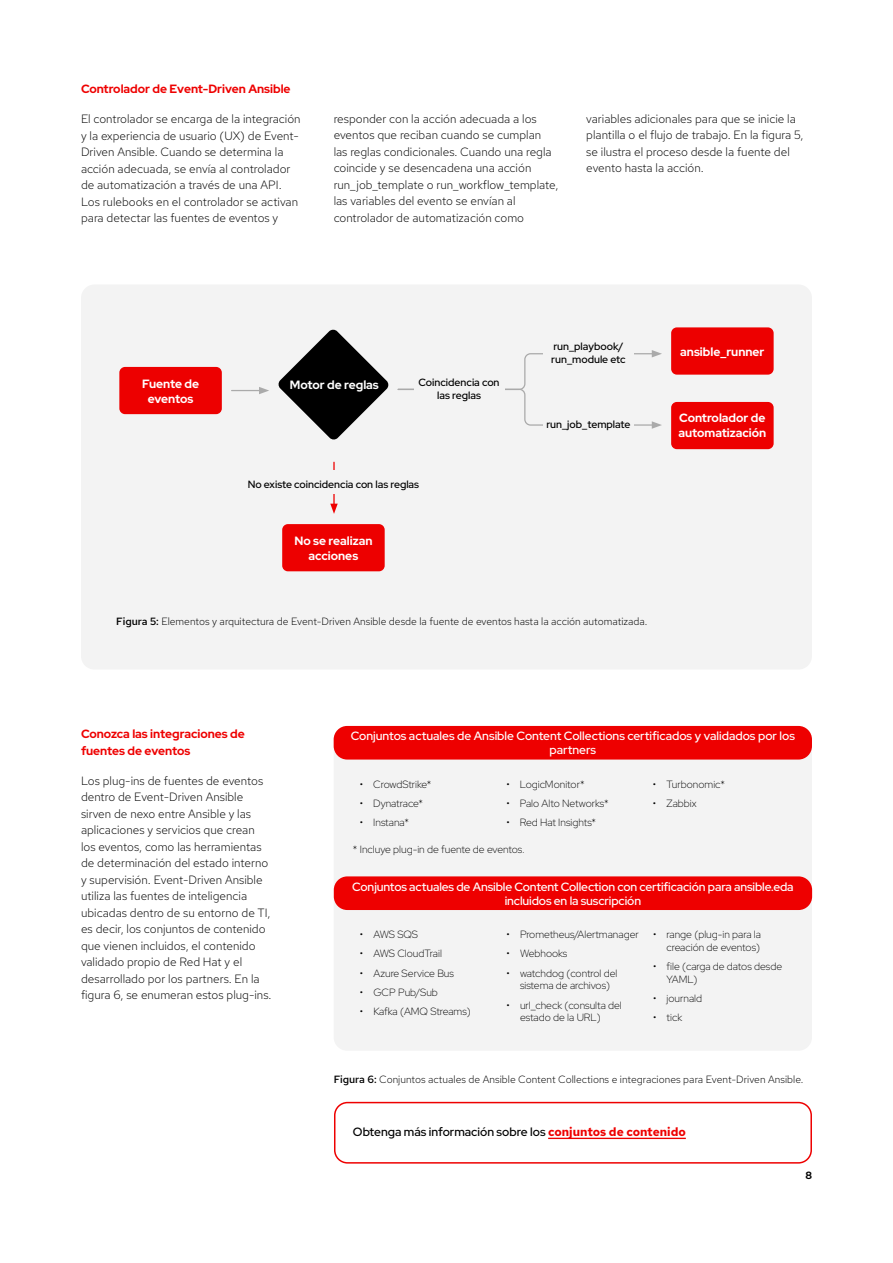
<style>
.page{position:relative;width:893px;height:1263px;background:#fff}
.page>*{position:absolute;margin:0;border:0;box-sizing:border-box;transform-origin:0 0}
.t1{font:300 12px/16.5px "Red Hat Text";color:#000}
.t2{font:500 12px/14.4px "Red Hat Display";letter-spacing:-.01em;color:#fff;text-align:center}
.t3{font:700 12px/14.4px "Red Hat Display";color:#fff;text-align:center}
.t4{font:700 12px/16.5px "Red Hat Display";color:#e00}
.t5{font:500 12px "Red Hat Display";color:#000}
.t6{font:300 10.5px/12.6px "Red Hat Display";color:#000}
.t7{font:300 10.5px "Red Hat Text";color:#000}
.t8{font:500 10.5px/12.6px "Red Hat Display";color:#000}
.t9{font:700 10.5px "Red Hat Display";color:#000}
.s1{font-weight:500}
.s2{font-family:"Red Hat Text";font-weight:700;color:#e00}
.s3{font-weight:700;color:#fff}
</style>
<div class="page">
<div style="left:334px;top:1102px;width:478px;height:61px;border:2px solid #e00;border-radius:13px"></div>
<hr style="left:548px;top:1138px;width:138px;height:1px;background:#e00">
<div style="left:334px;top:726px;width:478px;height:325px;background:#f3f3f3;border-radius:14px"></div>
<div style="left:334px;top:726px;width:478px;height:33px;background:#e00;border-radius:14px"></div>
<div style="left:81px;top:284px;width:731px;height:385px;background:#f3f3f3;border-radius:14px"></div>
<div style="left:671px;top:327px;width:103px;height:48px;background:#ed0000;border-radius:6px"></div>
<div style="left:671px;top:402px;width:103px;height:47px;background:#ed0000;border-radius:6px"></div>
<div style="left:119px;top:367px;width:103px;height:47px;background:#ed0000;border-radius:6px"></div>
<div style="left:282px;top:524px;width:103px;height:47px;background:#ed0000;border-radius:6px"></div>
<svg style="left:278px;top:329px;width:111px;height:111px"></svg>
<svg style="left:232px;top:387px;width:37px;height:7px"></svg>
<hr style="left:333px;top:462px;width:2px;height:44px;background:#e00">
<svg style="left:330px;top:504px;width:8px;height:10px"></svg>
<div style="left:240px;top:471px;width:187px;height:23px;background:#f3f3f3"></div>
<svg style="left:397px;top:350px;width:265px;height:79px"></svg>
<div style="left:414px;top:370px;width:90px;height:34px;background:#f3f3f3"></div>
<div style="left:543px;top:411px;width:91px;height:23px;background:#f3f3f3"></div>
<div style="left:334px;top:876px;width:478px;height:34px;background:#e00;border-radius:14px"></div>
<p class="t4" style="left:81px;top:81px;width:211px">Controlador de Event-Driven Ansible</p>
<p class="t1" style="left:81px;top:111px;width:221px">El controlador se encarga de la integración y la experiencia de usuario (UX) de Event-Driven Ansible. Cuando se determina la acción adecuada, se envía al controlador de automatización a través de una API.<br>Los rulebooks en el controlador se activan para detectar las fuentes de eventos y</p>
<p class="t1" style="left:334px;top:110px;width:226px">responder con la acción adecuada a los eventos que reciban cuando se cumplan<br>las reglas condicionales. Cuando una regla coincide y se desencadena una acción run_job_template o run_workflow_template, las variables del evento se envían al controlador de automatización como</p>
<p class="t1" style="left:586px;top:110px;width:219px">variables adicionales para que se inicie la plantilla o el flujo de trabajo. En la figura 5, se ilustra el proceso desde la fuente del evento hasta la acción.</p>
<p class="t8" style="left:551px;top:340px;width:76px">run_playbook/ run_module etc</p>
<p class="t3" style="left:680px;top:344px;width:86px">ansible_runner</p>
<p class="t3" style="left:142px;top:377px;width:59px">Fuente de eventos</p>
<p class="t3" style="left:290px;top:378px;width:91px">Motor de reglas</p>
<p class="t8" style="left:418px;top:376px;width:83px;text-align:center">Coincidencia con las reglas</p>
<p class="t8" style="left:248px;top:477px;width:173px">No existe coincidencia con las reglas</p>
<p class="t3" style="left:294px;top:534px;width:80px">No se realizan acciones</p>
<p class="t8" style="left:546px;top:418px;width:86px">run_job_template</p>
<p class="t7" style="left:116px;top:614px;width:533px"><span class="s1">Figura 5:</span> Elementos y arquitectura de Event-Driven Ansible desde la fuente de eventos hasta la acción automatizada.</p>
<p class="t3" style="left:678px;top:411px;width:89px;text-align:left">Controlador de automatización</p>
<p class="t4" style="left:81px;top:726px;width:165px">Conozca las integraciones de fuentes de eventos</p>
<p class="t1" style="left:81px;top:772px;width:192px">Los plug-ins de fuentes de eventos dentro de Event-Driven Ansible sirven de nexo entre Ansible y las aplicaciones y servicios que crean los eventos, como las herramientas de determinación del estado interno y supervisión. Event-Driven Ansible utiliza las fuentes de inteligencia ubicadas dentro de su entorno de TI, es decir, los conjuntos de contenido que vienen incluidos, el contenido validado propio de Red Hat y el desarrollado por los partners. En la figura 6, se enumeran estos plug-ins.</p>
<p class="t2" style="left:351px;top:728px;width:446px">Conjuntos actuales de Ansible Content Collections certificados y validados por los partners</p>
<p class="t6" style="left:360px;top:777px;width:73px">• CrowdStrike*</p>
<p class="t6" style="left:360px;top:797px;width:65px">• Dynatrace*</p>
<p class="t6" style="left:360px;top:816px;width:51px">• Instana*</p>
<p class="t6" style="left:506px;top:777px;width:80px">• LogicMonitor*</p>
<p class="t6" style="left:506px;top:797px;width:104px">• Palo Alto Networks*</p>
<p class="t6" style="left:506px;top:816px;width:91px">• Red Hat Insights*</p>
<p class="t6" style="left:353px;top:843px;width:173px">* Incluye plug-in de fuente de eventos.</p>
<p class="t6" style="left:653px;top:777px;width:74px">• Turbonomic*</p>
<p class="t6" style="left:653px;top:797px;width:45px">• Zabbix</p>
<p class="t2" style="left:352px;top:879px;width:443px">Conjuntos actuales de Ansible Content Collection con certificación para ansible.eda incluidos en la suscripción</p>
<p class="t6" style="left:360px;top:928px;width:60px">• AWS SQS</p>
<p class="t6" style="left:360px;top:947px;width:84px">• AWS CloudTrail</p>
<p class="t6" style="left:360px;top:966px;width:96px">• Azure Service Bus</p>
<p class="t6" style="left:360px;top:986px;width:80px">• GCP Pub/Sub</p>
<p class="t6" style="left:360px;top:1005px;width:112px">• Kafka (AMQ Streams)</p>
<p class="t6" style="left:506px;top:928px;width:134px">• Prometheus/Alertmanager</p>
<p class="t6" style="left:506px;top:947px;width:62px">• Webhooks</p>
<p class="t6" style="left:506px;top:966px;width:112px;text-align:center">• watchdog (control del sistema de archivos)</p>
<p class="t6" style="left:520px;top:998px;width:103px;text-indent:-14px">• url_check (consulta del estado de la URL)</p>
<p class="t6" style="left:653px;top:928px;width:109px;text-align:right">• range (plug-in para la creación de eventos)</p>
<p class="t6" style="left:667px;top:960px;width:117px;text-indent:-14px">• file (carga de datos desde<br>YAML)</p>
<p class="t6" style="left:653px;top:992px;width:51px">• journald</p>
<p class="t6" style="left:653px;top:1011px;width:31px">• tick</p>
<p class="t7" style="left:334px;top:1072px;width:471px"><span class="s1">Figura 6:</span> Conjuntos actuales de Ansible Content Collections e integraciones para Event-Driven Ansible.</p>
<p class="t5" style="left:353px;top:1123px;width:337px">Obtenga más información sobre los <span class="s2">conjuntos de contenido</span><span class="s3">.</span></p>
<p class="t9" style="left:805px;top:1168px;width:8px">8</p>
</div>
